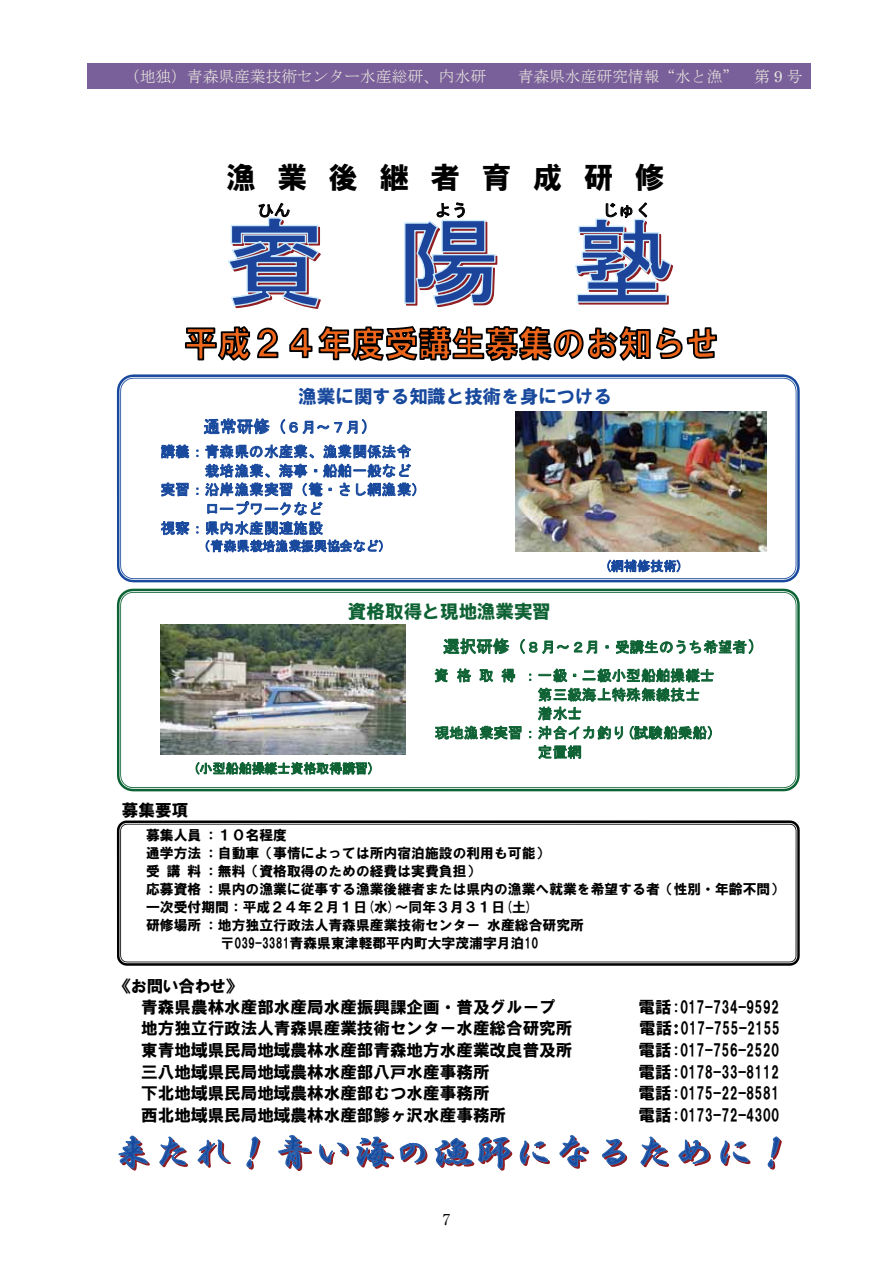
<style>
.page{position:relative;width:893px;height:1263px;background:#fff}
.page>*{position:absolute;margin:0;border:0;box-sizing:border-box;transform-origin:0 0}
.t1{font:29.7px "HGS Soei Kakugothic UB";letter-spacing:.72em;color:#000}
.t2{font:18.6px "HGS Soei Kakugothic UB";color:#18499d}
.t3{font:18.6px "HGS Soei Kakugothic UB";color:#0e6234}
.t4{font:16.65px "HG Soei Kakugothic UB";color:#000}
.t5{font:16.65px "MS Gothic";color:#18499d}
.t6{font:16.65px "HGP Soei Kakugothic UB";color:#000}
.t7{font:16.65px "MS Gothic";color:#000}
.t8{font:15.75px "MS Mincho";color:#edebe1}
.t9{font:15px "Ryumin Pr 5";color:#000}
.t10{font:14.55px "MS Gothic";color:#18499d}
.t11{font:14.55px "MS Gothic";color:#0e6234}
.t12{font:14.55px "MS Gothic";letter-spacing:.05em;color:#0e6234}
.t13{font:13.8px "HG Soei Kakugothic UB";color:#000}
.t14{font:13.2px "MS Gothic";color:#18499d}
.t15{font:13.2px "MS Gothic";color:#0e6234}
.s1{font-family:"Century"}
.s2{font-size:14.55px}
.s3{font-size:16.65px}
</style>
<div class="page">
<div style="left:87px;top:64px;width:723px;height:25px;background:#7a609a"></div>
<svg style="left:117px;top:374px;width:682px;height:208px"></svg>
<svg style="left:117px;top:589px;width:682px;height:202px"></svg>
<svg style="left:117px;top:820px;width:682px;height:146px"></svg>
<svg style="left:119px;top:1135px;width:31px;height:35px"></svg>
<svg style="left:159px;top:1136px;width:29px;height:32px"></svg>
<svg style="left:197px;top:1139px;width:34px;height:29px"></svg>
<svg style="left:246px;top:1136px;width:15px;height:33px"></svg>
<svg style="left:278px;top:1135px;width:149px;height:36px"></svg>
<svg style="left:434px;top:1137px;width:79px;height:33px"></svg>
<svg style="left:519px;top:1140px;width:30px;height:26px"></svg>
<svg style="left:559px;top:1135px;width:30px;height:34px"></svg>
<svg style="left:602px;top:1138px;width:25px;height:29px"></svg>
<svg style="left:640px;top:1136px;width:29px;height:32px"></svg>
<svg style="left:678px;top:1139px;width:33px;height:27px"></svg>
<svg style="left:720px;top:1140px;width:30px;height:26px"></svg>
<svg style="left:767px;top:1136px;width:15px;height:33px"></svg>
<svg style="left:228px;top:203px;width:93px;height:106px"></svg>
<svg style="left:404px;top:202px;width:94px;height:106px"></svg>
<svg style="left:575px;top:202px;width:98px;height:103px"></svg>
<svg style="left:204px;top:418px;width:66px;height:16px"></svg>
<svg style="left:281px;top:419px;width:85px;height:15px"></svg>
<svg style="left:161px;top:444px;width:28px;height:14px"></svg>
<svg style="left:205px;top:444px;width:109px;height:14px"></svg>
<svg style="left:323px;top:444px;width:88px;height:14px"></svg>
<svg style="left:161px;top:483px;width:28px;height:13px"></svg>
<svg style="left:161px;top:521px;width:28px;height:16px"></svg>
<svg style="left:205px;top:464px;width:211px;height:99px"></svg>
<svg style="left:607px;top:560px;width:73px;height:12px"></svg>
<svg style="left:435px;top:668px;width:13px;height:14px"></svg>
<svg style="left:457px;top:668px;width:14px;height:14px"></svg>
<svg style="left:479px;top:669px;width:14px;height:14px"></svg>
<svg style="left:501px;top:668px;width:14px;height:14px"></svg>
<svg style="left:529px;top:674px;width:2px;height:6px"></svg>
<svg style="left:539px;top:668px;width:28px;height:14px"></svg>
<svg style="left:583px;top:668px;width:131px;height:14px"></svg>
<svg style="left:538px;top:688px;width:161px;height:32px"></svg>
<svg style="left:435px;top:726px;width:86px;height:14px"></svg>
<svg style="left:529px;top:731px;width:2px;height:7px"></svg>
<svg style="left:538px;top:726px;width:85px;height:13px"></svg>
<svg style="left:630px;top:726px;width:82px;height:28px"></svg>
<svg style="left:538px;top:745px;width:43px;height:14px"></svg>
<svg style="left:443px;top:638px;width:66px;height:16px"></svg>
<svg style="left:520px;top:639px;width:77px;height:15px"></svg>
<svg style="left:616px;top:639px;width:137px;height:15px"></svg>
<img style="left:161px;top:624px;width:245px;height:131px">
<svg style="left:196px;top:762px;width:176px;height:13px"></svg>
<img style="left:516px;top:411px;width:250px;height:140px">
<svg style="left:184px;top:326px;width:95px;height:35px"></svg>
<svg style="left:289px;top:326px;width:429px;height:35px"></svg>
<svg style="left:675px;top:1024px;width:3px;height:10px"></svg>
<p class="t8" style="left:124px;top:68px;width:364px">（地独）青森県産業技術センター水産総研、内水研</p>
<p class="t8" style="left:518px;top:68px;width:286px">青森県水産研究情報“水と漁” 第 <span class="s1">9</span> 号</p>
<h1 class="t1" style="left:226px;top:162px;width:440px">漁業後継者育成研修</h1>
<p class="t7" style="left:257px;top:202px;width:35px">ひん</p>
<p class="t7" style="left:435px;top:202px;width:35px">よう</p>
<p class="t7" style="left:602px;top:202px;width:51px">じゅく</p>
<p class="t2" style="left:298px;top:387px;width:316px">漁業に関する知識と技術を身につける</p>
<p class="t5" style="left:203px;top:418px;width:176px">通常研修（<span class="s2">６月～７月</span>）</p>
<p class="t10" style="left:161px;top:444px;width:252px">講義：青森県の水産業、漁業関係法令</p>
<p class="t10" style="left:205px;top:463px;width:208px">栽培漁業、海事・船舶一般など</p>
<p class="t10" style="left:161px;top:482px;width:267px">実習：沿岸漁業実習（篭・さし網漁業）</p>
<p class="t10" style="left:205px;top:501px;width:120px">ロープワークなど</p>
<p class="t10" style="left:161px;top:521px;width:164px">視察：県内水産関連施設</p>
<p class="t14" style="left:197px;top:539px;width:196px">（青森県栽培漁業振興協会など）</p>
<p class="t14" style="left:605px;top:559px;width:80px">(網補修技術)</p>
<p class="t3" style="left:348px;top:602px;width:205px">資格取得と現地漁業実習</p>
<p class="t11" style="left:443px;top:640px;width:323px"><span class="s3">選択研修（</span>８月～２月・受講生のうち希望者<span class="s3">）</span></p>
<p class="t15" style="left:193px;top:762px;width:183px">(小型船舶操縦士資格取得講習)</p>
<p class="t4" style="left:122px;top:802px;width:68px">募集要項</p>
<p class="t12" style="left:434px;top:668px;width:282px">資格取得：一級・二級小型船舶操縦士</p>
<p class="t11" style="left:538px;top:687px;width:164px">第三級海上特殊無線技士</p>
<p class="t11" style="left:538px;top:706px;width:46px">潜水士</p>
<p class="t11" style="left:435px;top:725px;width:282px">現地漁業実習：沖合イカ釣り(試験船乗船)</p>
<p class="t11" style="left:538px;top:745px;width:46px">定置網</p>
<p class="t13" style="left:146px;top:828px;width:142px">募集人員：１０名程度</p>
<p class="t13" style="left:146px;top:846px;width:405px">通学方法：自動車（事情によっては所内宿泊施設の利用も可能）</p>
<p class="t13" style="left:146px;top:864px;width:336px">受 講 料：無料（資格取得のための経費は実費負担）</p>
<p class="t13" style="left:146px;top:882px;width:639px">応募資格：県内の漁業に従事する漁業後継者または県内の漁業へ就業を希望する者（性別・年齢不問）</p>
<p class="t13" style="left:146px;top:900px;width:388px">一次受付期間：平成２４年２月１日(水)～同年３月３１日(土)</p>
<p class="t13" style="left:146px;top:918px;width:439px">研修場所：地方独立行政法人青森県産業技術センター 水産総合研究所</p>
<p class="t13" style="left:221px;top:936px;width:319px">〒039-3381青森県東津軽郡平内町大字茂浦字月泊10</p>
<p class="t6" style="left:122px;top:978px;width:115px">《お問い合わせ》</p>
<p class="t4" style="left:141px;top:999px;width:416px">青森県農林水産部水産局水産振興課企画・普及グループ</p>
<p class="t4" style="left:638px;top:999px;width:142px">電話:017-734-9592</p>
<p class="t4" style="left:141px;top:1020px;width:433px">地方独立行政法人青森県産業技術センター水産総合研究所</p>
<p class="t4" style="left:639px;top:1020px;width:142px">電話:017-755-2155</p>
<p class="t4" style="left:141px;top:1041px;width:433px">東青地域県民局地域農林水産部青森地方水産業改良普及所</p>
<p class="t4" style="left:638px;top:1041px;width:142px">電話:017-756-2520</p>
<p class="t4" style="left:141px;top:1063px;width:350px">三八地域県民局地域農林水産部八戸水産事務所</p>
<p class="t4" style="left:638px;top:1063px;width:142px">電話:0178-33-8112</p>
<p class="t4" style="left:141px;top:1085px;width:350px">下北地域県民局地域農林水産部むつ水産事務所</p>
<p class="t4" style="left:638px;top:1085px;width:142px">電話:0175-22-8581</p>
<p class="t4" style="left:141px;top:1106px;width:366px">西北地域県民局地域農林水産部鰺ヶ沢水産事務所</p>
<p class="t4" style="left:638px;top:1106px;width:142px">電話:0173-72-4300</p>
<p class="t9" style="left:443px;top:1208px;width:9px">7</p>
</div>
